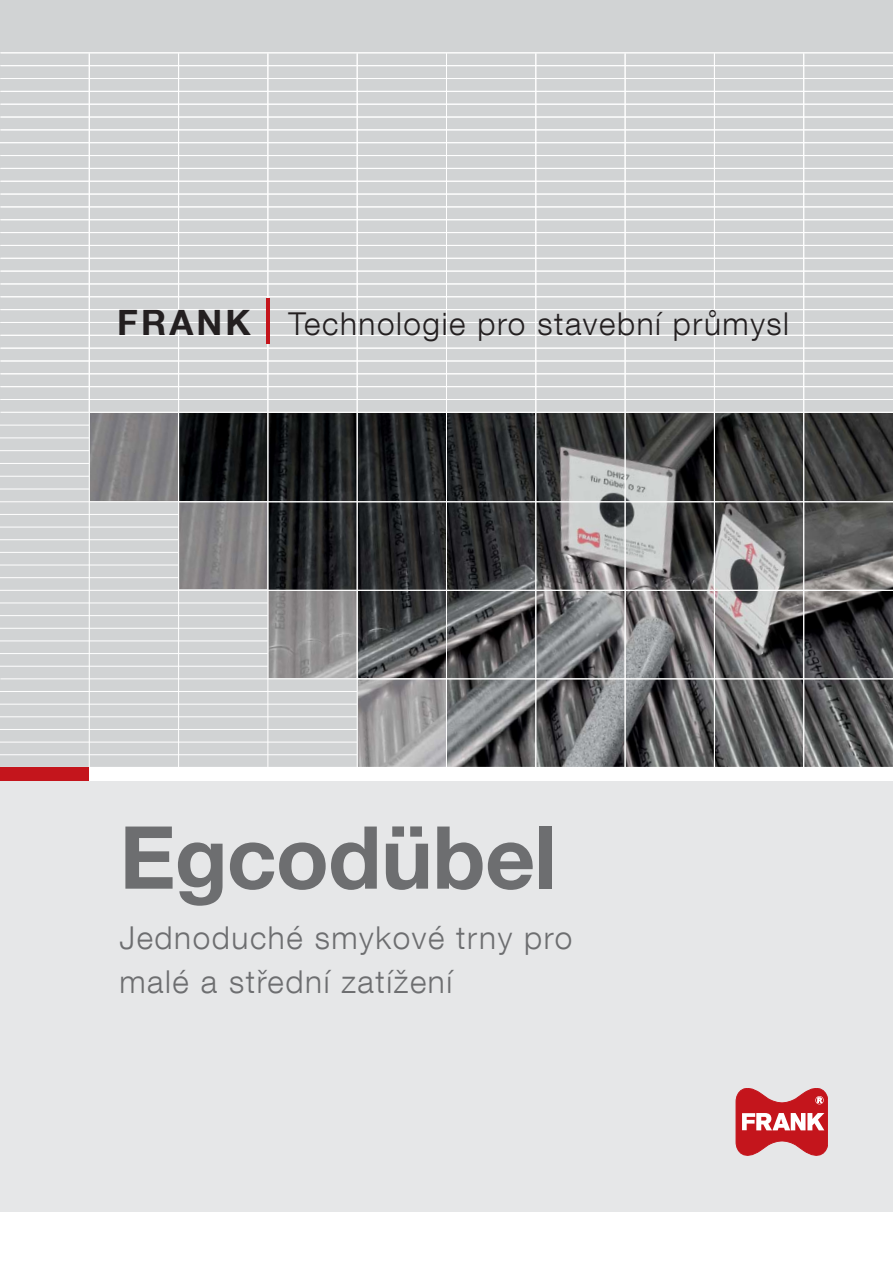
<style>
.page{position:relative;width:893px;height:1263px;background:#fff}
.page>*{position:absolute;margin:0;border:0;box-sizing:border-box;transform-origin:0 0}
.t1{font:700 87px "Helvetica Neue LT Com";letter-spacing:-.005em;color:#6d6e70}
.t2{font:300 31.5px/43.5px "Helvetica Neue LT Com";letter-spacing:.05em;color:#6d6e70}
.t3{font:300 31.5px "Helvetica Neue LT Com";letter-spacing:.05em;color:#231f20}
.s1{font-weight:700;font-size:34.95px}
</style>
<div class="page">
<div style="left:0;top:0;width:893px;height:1212px;background:#d1d3d4"></div>
<img style="left:179px;top:413px;width:714px;height:354px">
<img style="left:90px;top:413px;width:88px;height:88px">
<img style="left:179px;top:502px;width:88px;height:88px">
<img style="left:268px;top:591px;width:89px;height:87px">
<img style="left:358px;top:679px;width:88px;height:88px">
<div style="left:179px;top:590px;width:89px;height:177px;background:#d1d3d4"></div>
<div style="left:268px;top:678px;width:89px;height:90px;background:#d1d3d4"></div>
<hr style="left:0;top:678px;width:893px;height:1px;background:#fff">
<hr style="left:0;top:412px;width:893px;height:1px;background:#fff">
<hr style="left:0;top:501px;width:893px;height:1px;background:#fff">
<hr style="left:0;top:590px;width:893px;height:1px;background:#fff">
<hr style="left:0;top:335px;width:893px;height:1px;background:#fff">
<hr style="left:0;top:348px;width:893px;height:1px;background:#fff">
<hr style="left:0;top:361px;width:893px;height:1px;background:#fff">
<hr style="left:0;top:373px;width:893px;height:1px;background:#fff">
<hr style="left:0;top:386px;width:893px;height:1px;background:#fff">
<hr style="left:0;top:399px;width:893px;height:1px;background:#fff">
<hr style="left:0;top:65px;width:893px;height:1px;background:#fff">
<hr style="left:0;top:78px;width:893px;height:1px;background:#fff">
<hr style="left:0;top:91px;width:893px;height:1px;background:#fff">
<hr style="left:0;top:104px;width:893px;height:1px;background:#fff">
<hr style="left:0;top:117px;width:893px;height:1px;background:#fff">
<hr style="left:0;top:130px;width:893px;height:1px;background:#fff">
<hr style="left:0;top:155px;width:893px;height:1px;background:#fff">
<hr style="left:0;top:168px;width:893px;height:1px;background:#fff">
<hr style="left:0;top:181px;width:893px;height:1px;background:#fff">
<hr style="left:0;top:194px;width:893px;height:1px;background:#fff">
<hr style="left:0;top:207px;width:893px;height:1px;background:#fff">
<hr style="left:0;top:219px;width:893px;height:1px;background:#fff">
<hr style="left:0;top:245px;width:893px;height:1px;background:#fff">
<hr style="left:0;top:258px;width:893px;height:1px;background:#fff">
<hr style="left:0;top:271px;width:893px;height:1px;background:#fff">
<hr style="left:0;top:284px;width:893px;height:1px;background:#fff">
<hr style="left:0;top:296px;width:893px;height:1px;background:#fff">
<hr style="left:0;top:309px;width:893px;height:1px;background:#fff">
<hr style="left:0;top:322px;width:893px;height:1px;background:#fff">
<hr style="left:0;top:52px;width:893px;height:1px;background:#fff">
<hr style="left:0;top:142px;width:893px;height:1px;background:#fff">
<hr style="left:0;top:232px;width:893px;height:1px;background:#fff">
<hr style="left:267px;top:53px;width:1px;height:718px;background:#fff">
<hr style="left:357px;top:53px;width:1px;height:718px;background:#fff">
<hr style="left:446px;top:53px;width:1px;height:718px;background:#fff">
<hr style="left:535px;top:53px;width:1px;height:718px;background:#fff">
<hr style="left:803px;top:53px;width:1px;height:718px;background:#fff">
<hr style="left:714px;top:53px;width:1px;height:718px;background:#fff">
<hr style="left:625px;top:53px;width:1px;height:718px;background:#fff">
<hr style="left:178px;top:53px;width:1px;height:718px;background:#fff">
<hr style="left:89px;top:53px;width:1px;height:718px;background:#fff">
<hr style="left:0;top:425px;width:89px;height:1px;background:#fff">
<hr style="left:0;top:438px;width:89px;height:1px;background:#fff">
<hr style="left:0;top:450px;width:89px;height:1px;background:#fff">
<hr style="left:0;top:463px;width:89px;height:1px;background:#fff">
<hr style="left:0;top:476px;width:89px;height:1px;background:#fff">
<hr style="left:0;top:489px;width:89px;height:1px;background:#fff">
<hr style="left:0;top:514px;width:179px;height:1px;background:#fff">
<hr style="left:0;top:527px;width:179px;height:1px;background:#fff">
<hr style="left:0;top:539px;width:179px;height:1px;background:#fff">
<hr style="left:0;top:552px;width:179px;height:1px;background:#fff">
<hr style="left:0;top:565px;width:179px;height:1px;background:#fff">
<hr style="left:0;top:577px;width:179px;height:1px;background:#fff">
<hr style="left:0;top:603px;width:268px;height:1px;background:#fff">
<hr style="left:0;top:615px;width:268px;height:1px;background:#fff">
<hr style="left:0;top:628px;width:268px;height:1px;background:#fff">
<hr style="left:0;top:641px;width:268px;height:1px;background:#fff">
<hr style="left:0;top:653px;width:268px;height:1px;background:#fff">
<hr style="left:0;top:666px;width:268px;height:1px;background:#fff">
<hr style="left:0;top:691px;width:357px;height:1px;background:#fff">
<hr style="left:0;top:704px;width:357px;height:1px;background:#fff">
<hr style="left:0;top:716px;width:357px;height:1px;background:#fff">
<hr style="left:0;top:729px;width:357px;height:1px;background:#fff">
<hr style="left:0;top:742px;width:357px;height:1px;background:#fff">
<hr style="left:0;top:754px;width:357px;height:1px;background:#fff">
<div style="left:0;top:778px;width:893px;height:434px;background:#e6e7e8"></div>
<div style="left:53px;top:767px;width:840px;height:14px;background:#fff"></div>
<div style="left:0;top:767px;width:89px;height:14px;background:#c4151c"></div>
<svg style="left:736px;top:1088px;width:92px;height:67px"></svg>
<hr style="left:266px;top:298px;width:3px;height:45px;background:#c4151c">
<p class="t3" style="left:117px;top:312px;width:673px"><span class="s1">FRANK</span> Technologie pro stavební průmysl</p>
<h1 class="t1" style="left:119px;top:827px;width:439px">Egcodübel</h1>
<p class="t2" style="left:119px;top:921px;width:454px">Jednoduché smykové trny pro malé a střední zatížení</p>
</div>
